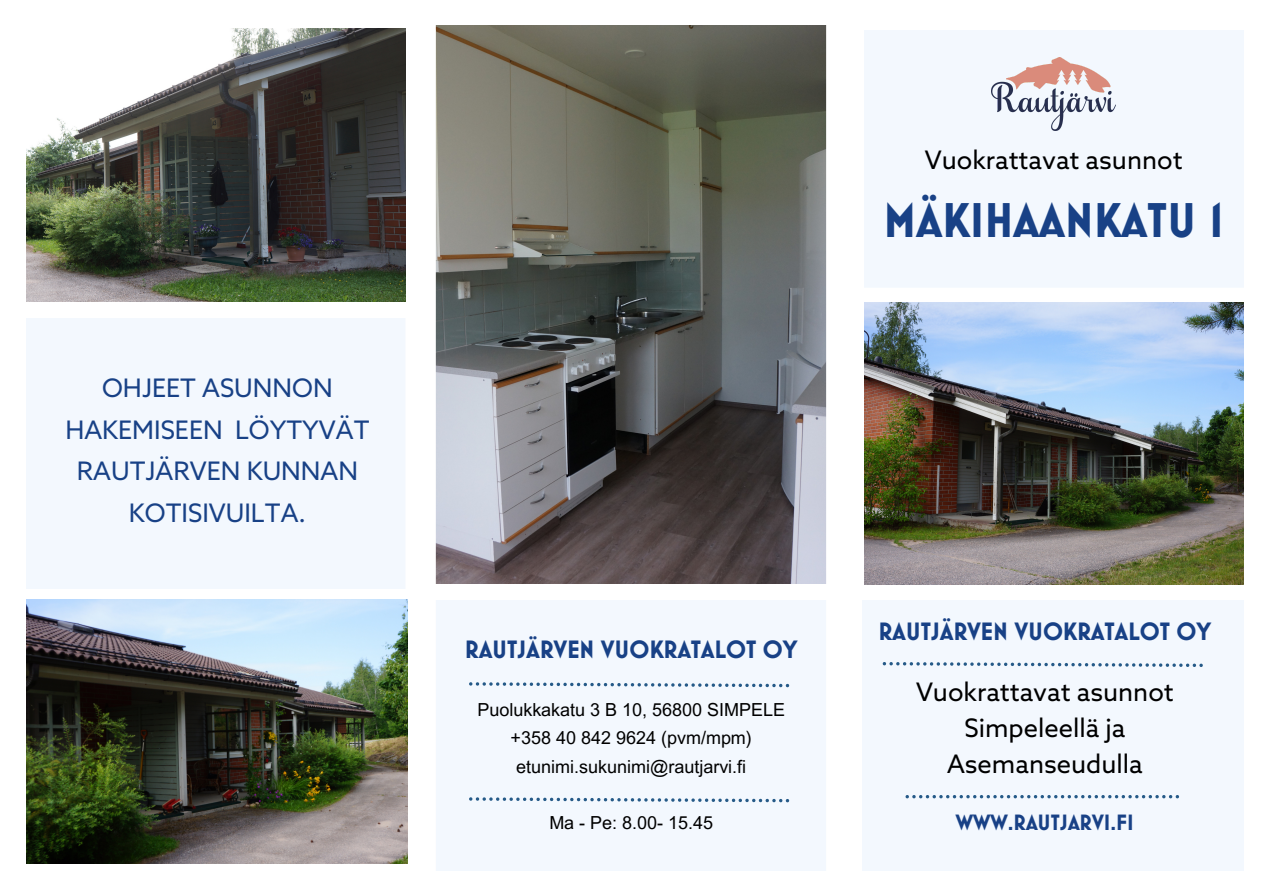
<style>
.page{position:relative;width:1263px;height:894px;background:#fff}
.page>*{position:absolute;margin:0;border:0;box-sizing:border-box;transform-origin:0 0}
.t1{font:700 49.5px "Mostra Nuova";color:#184186}
.t2{font:25.5px/36px "Azo Sans";color:#000;text-align:center}
.t3{font:25.5px/41.5px "Azo Sans";color:#184186;text-align:center}
.t4{font:700 25.5px "Mostra Nuova";color:#184186}
.t5{font:700 22.5px "Mostra Nuova";color:#184186}
.t6{font:18px "Arial MT Pro";color:#000}
</style>
<div class="page">
<div style="left:862px;top:599px;width:381px;height:271px;background:#f3f8fe"></div>
<img style="left:436px;top:26px;width:390px;height:557px">
<div style="left:431px;top:599px;width:400px;height:271px;background:#f3f8fe"></div>
<div style="left:864px;top:30px;width:379px;height:266px;background:#f3f8fe"></div>
<svg style="left:905px;top:795px;width:274px;height:3px"></svg>
<div style="left:826px;top:0;width:30px;height:893px;background:#fff"></div>
<div style="left:854px;top:287px;width:404px;height:31px;background:#fff"></div>
<svg style="left:469px;top:797px;width:320px;height:5px"></svg>
<div style="left:27px;top:318px;width:381px;height:270px;background:#f3f8fe"></div>
<svg style="left:469px;top:682px;width:320px;height:5px"></svg>
<div style="left:405px;top:0;width:31px;height:893px;background:#fff"></div>
<svg style="left:883px;top:662px;width:320px;height:4px"></svg>
<img style="left:865px;top:303px;width:379px;height:281px">
<img style="left:27px;top:28px;width:379px;height:273px">
<img style="left:992px;top:58px;width:123px;height:73px">
<img style="left:27px;top:599px;width:381px;height:264px">
<p class="t3" style="left:65px;top:369px;width:306px">OHJEET ASUNNON<br>HAKEMISEEN LÖYTYVÄT<br>RAUTJÄRVEN KUNNAN<br>KOTISIVUILTA.</p>
<p class="t2" style="left:925px;top:144px;width:259px">Vuokrattavat asunnot</p>
<p class="t1" style="left:884px;top:199px;width:342px">MÄKIHAANKATU 1</p>
<p class="t4" style="left:465px;top:637px;width:334px">RAUTJÄRVEN VUOKRATALOT OY</p>
<p class="t6" style="left:477px;top:703px;width:309px">Puolukkakatu 3 B 10, 56800 SIMPELE</p>
<p class="t6" style="left:511px;top:731px;width:243px">+358 40 842 9624 (pvm/mpm)</p>
<p class="t6" style="left:516px;top:759px;width:232px">etunimi.sukunimi@rautjarvi.fi</p>
<p class="t6" style="left:549px;top:815px;width:165px">Ma - Pe: 8.00- 15.45</p>
<p class="t4" style="left:879px;top:620px;width:334px">RAUTJÄRVEN VUOKRATALOT OY</p>
<p class="t2" style="left:916px;top:675px;width:259px">Vuokrattavat asunnot<br>Simpeleellä ja<br>Asemanseudulla</p>
<p class="t5" style="left:956px;top:812px;width:179px">WWW.RAUTJARVI.FI</p>
</div>
